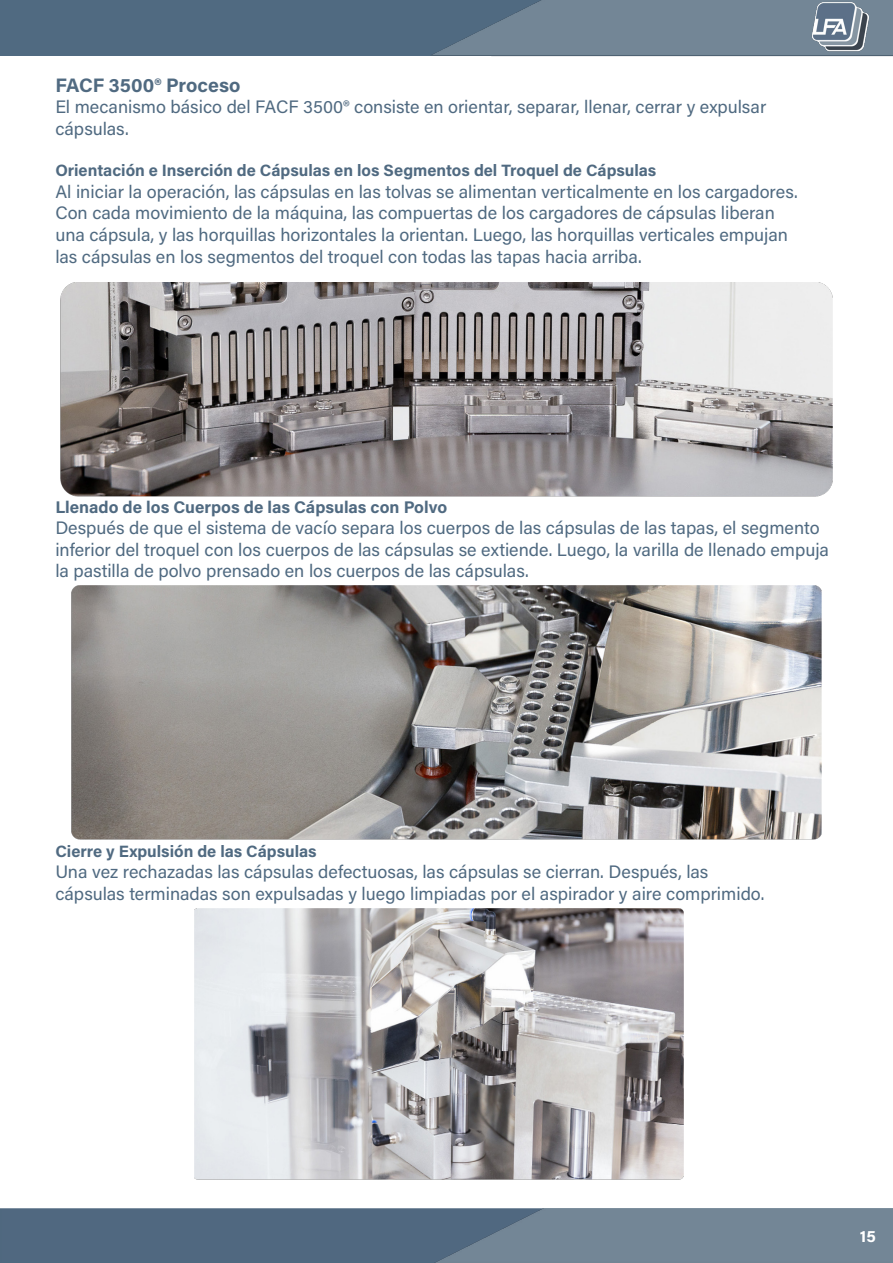
<style>
.page{position:relative;width:893px;height:1263px;background:#fff}
.page>*{position:absolute;margin:0;border:0;box-sizing:border-box;transform-origin:0 0}
.t1{font:700 19.5px "Acumin Pro";letter-spacing:.005em;color:#506a81}
.t2{font:18px/21.6px "Acumin Pro";color:#506a81}
.t3{font:700 16.8px "Acumin Pro";color:#506a81}
.t4{font:700 16.5px "Acumin Pro";color:#fff}
.t5{font:700 16.35px "Acumin Pro";color:#506a81}
</style>
<div class="page">
<div style="left:0;top:1208px;width:430px;height:55px;background:#506880"></div>
<img style="left:430px;top:1208px;width:463px;height:55px">
<div style="left:0;top:0;width:893px;height:55px;background:#506a81"></div>
<img style="left:430px;top:0;width:463px;height:56px">
<img style="left:808px;top:0;width:65px;height:55px">
<img style="left:60px;top:283px;width:773px;height:214px">
<img style="left:71px;top:585px;width:751px;height:254px">
<img style="left:195px;top:908px;width:488px;height:272px">
<p class="t1" style="left:55px;top:71px;width:187px">FACF 3500® Proceso</p>
<p class="t2" style="left:55px;top:95px;width:713px">El mecanismo básico del FACF 3500® consiste en orientar, separar, llenar, cerrar y expulsar cápsulas.</p>
<p class="t5" style="left:55px;top:159px;width:603px">Orientación e Inserción de Cápsulas en los Segmentos del Troquel de Cápsulas</p>
<p class="t2" style="left:55px;top:180px;width:744px">Al iniciar la operación, las cápsulas en las tolvas se alimentan verticalmente en los cargadores.<br>Con cada movimiento de la máquina, las compuertas de los cargadores de cápsulas liberan una cápsula, y las horquillas horizontales la orientan. Luego, las horquillas verticales empujan las cápsulas en los segmentos del troquel con todas las tapas hacia arriba.</p>
<p class="t3" style="left:55px;top:495px;width:393px">Llenado de los Cuerpos de las Cápsulas con Polvo</p>
<p class="t2" style="left:55px;top:516px;width:775px">Después de que el sistema de vacío separa los cuerpos de las cápsulas de las tapas, el segmento inferior del troquel con los cuerpos de las cápsulas se extiende. Luego, la varilla de llenado empuja la pastilla de polvo prensado en los cuerpos de las cápsulas.</p>
<p class="t5" style="left:55px;top:839px;width:263px">Cierre y Expulsión de las Cápsulas</p>
<p class="t2" style="left:55px;top:860px;width:711px">Una vez rechazadas las cápsulas defectuosas, las cápsulas se cierran. Después, las cápsulas terminadas son expulsadas y luego limpiadas por el aspirador y aire comprimido.</p>
<p class="t4" style="left:860px;top:1225px;width:17px">15</p>
</div>
